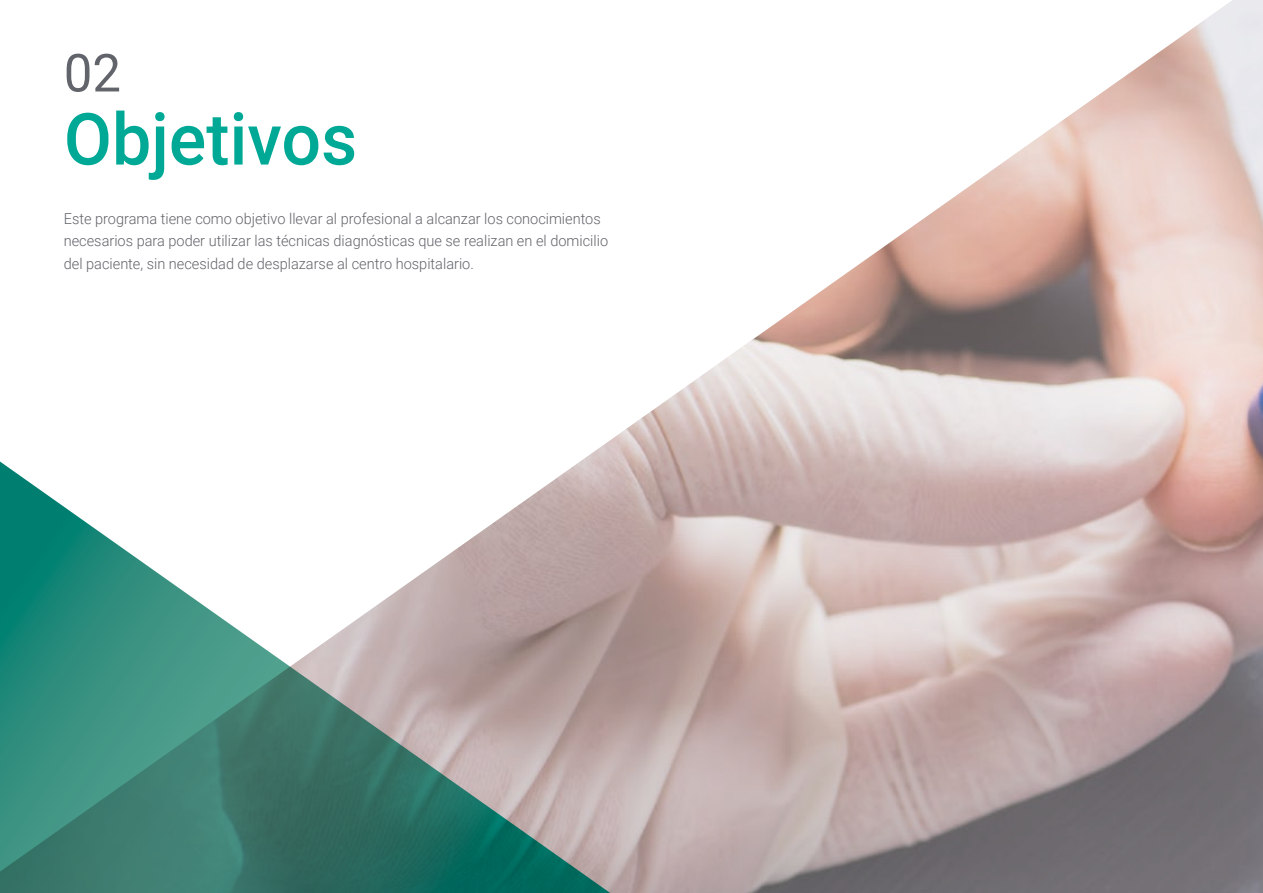
<style>
.page{position:relative;width:1263px;height:893px;background:#fff}
.page>*{position:absolute;margin:0;border:0;box-sizing:border-box;transform-origin:0 0}
.t1{font:500 72px "Roboto";color:#00a996}
.t2{font:52.5px "Roboto";color:#61646a}
.t3{font:300 15px/22.5px "Roboto";color:#61646a}
</style>
<div class="page">
<img style="left:602px;top:0;width:661px;height:893px">
<svg style="left:0;top:446px;width:640px;height:447px"></svg>
<h2 class="t2" style="left:64px;top:36px;width:59px">02</h2>
<h1 class="t1" style="left:64px;top:89px;width:295px">Objetivos</h1>
<p class="t3" style="left:64px;top:207px;width:546px">Este programa tiene como objetivo llevar al profesional a alcanzar los conocimientos necesarios para poder utilizar las técnicas diagnósticas que se realizan en el domicilio del paciente, sin necesidad de desplazarse al centro hospitalario.</p>
</div>
